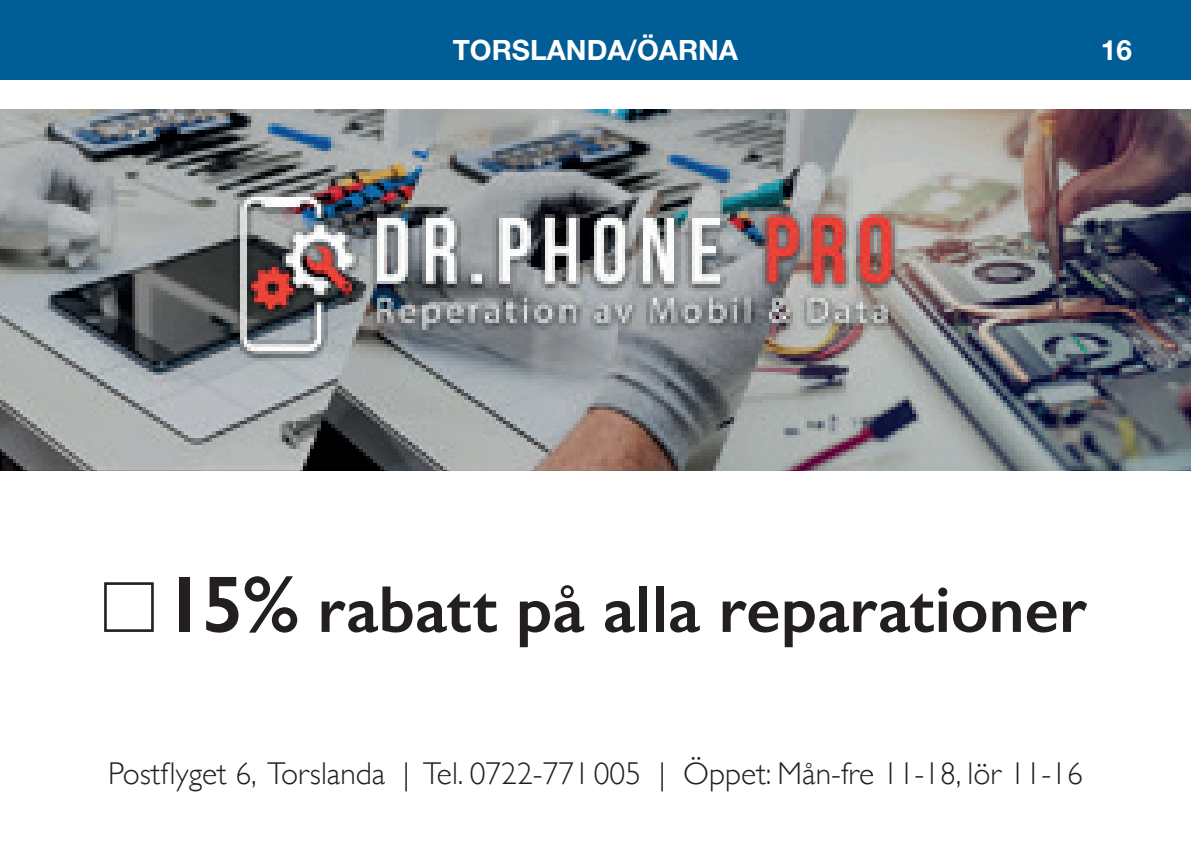
<style>
.page{position:relative;width:1191px;height:844px;background:#fff}
.page>*{position:absolute;margin:0;border:0;box-sizing:border-box;transform-origin:0 0}
.t1{font:600 66.5px "Gill Sans";color:#231f20}
.t2{font:300 31.5px "Gill Sans";color:#231f20}
.t3{font:700 28px "Helvetica Neue LT Std";color:#fff}
.s1{font-size:80.5px}
</style>
<div class="page">
<div style="left:0;top:0;width:1191px;height:79px;background:#005d95"></div>
<img style="left:0;top:109px;width:1191px;height:361px">
<div style="left:104px;top:582px;width:50px;height:49px;border:3px solid #231f20"></div>
<p class="t3" style="left:453px;top:32px;width:287px">TORSLANDA/ÖARNA</p>
<p class="t3" style="left:1100px;top:32px;width:33px">16</p>
<h1 class="t1" style="left:164px;top:569px;width:924px"><span class="s1">15%</span> rabatt på alla reparationer</h1>
<p class="t2" style="left:108px;top:749px;width:976px">Postflyget 6, Torslanda | Tel. 0722-771005 | Öppet: Mån-fre 11-18, lör 11-16</p>
</div>
